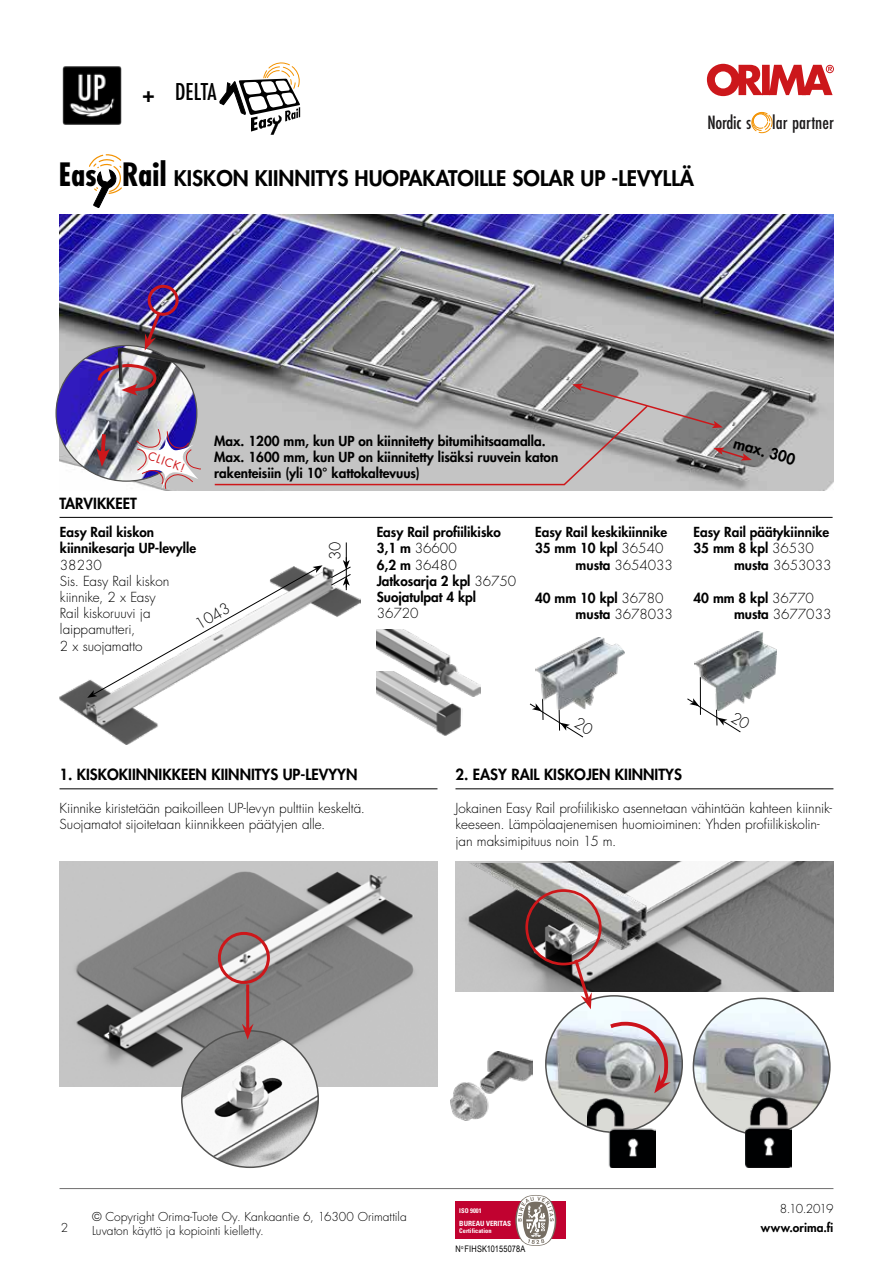
<style>
.page{position:relative;width:893px;height:1263px;background:#fff}
.page>*{position:absolute;margin:0;border:0;box-sizing:border-box;transform-origin:0 0}
.t1{font:500 25.5px "Futura PT Cond";letter-spacing:-.01em;color:#000}
.t2{font:800 21px "Futura Std";color:#000}
.t3{font:500 20.1px "Futura PT Cond";color:#1c1a1b}
.t4{font:800 15px "Futura Std";color:#000}
.t5{font:300 15px "Futura Std";color:#000}
.t6{font:800 13.5px/16.2px "Futura Std";color:#000}
.t7{font:300 13.5px/16.2px "Futura Std";letter-spacing:-.005em;color:#000}
.t8{font:300 12px/14.4px "Futura Std";color:#000}
.t9{font:800 12px "Futura Std";letter-spacing:.01em;color:#000}
.t10{font:11.25px "Futura Std";color:#cd171a}
.t11{font:9px "Arial Narrow";letter-spacing:.01em;color:#000}
.t12{font:700 condensed 7.2px "Univers";color:#fff}
.t13{font:700 condensed 6.45px "Univers";color:#fff}
.s1{font-family:"Futura PT Cond";font-weight:700;font-size:35.4px}
.s2{font-weight:300}
.s3{font-weight:800}
</style>
<div class="page">
<svg style="left:707px;top:64px;width:127px;height:32px"></svg>
<svg style="left:751px;top:112px;width:22px;height:22px"></svg>
<div style="left:455px;top:1201px;width:111px;height:38px;background:#c10230"></div>
<svg style="left:515px;top:1195px;width:41px;height:51px"></svg>
<hr style="left:60px;top:1188px;width:773px;height:1px;background:#706f6f">
<img style="left:455px;top:862px;width:378px;height:129px">
<svg style="left:219px;top:63px;width:81px;height:72px"></svg>
<img style="left:62px;top:66px;width:60px;height:59px">
<svg style="left:89px;top:154px;width:33px;height:54px"></svg>
<img style="left:60px;top:214px;width:773px;height:276px">
<img style="left:693px;top:998px;width:137px;height:137px;border-radius:68px">
<img style="left:746px;top:1097px;width:45px;height:70px">
<img style="left:546px;top:996px;width:136px;height:136px;border-radius:68px">
<img style="left:588px;top:1099px;width:67px;height:68px">
<svg style="left:606px;top:1020px;width:65px;height:73px"></svg>
<img style="left:455px;top:863px;width:191px;height:86px">
<div style="left:525px;top:889px;width:77px;height:76px;border:3px solid #cd171a;border-radius:50%"></div>
<hr style="left:455px;top:788px;width:378px;height:1px;background:#000">
<hr style="left:60px;top:788px;width:377px;height:1px;background:#000">
<img style="left:60px;top:861px;width:377px;height:225px">
<img style="left:379px;top:696px;width:84px;height:40px">
<img style="left:377px;top:629px;width:103px;height:67px">
<hr style="left:60px;top:517px;width:773px;height:1px;background:#000">
<img style="left:60px;top:567px;width:300px;height:177px">
<svg style="left:87px;top:565px;width:236px;height:133px"></svg>
<svg style="left:330px;top:542px;width:21px;height:48px"></svg>
<img style="left:451px;top:1052px;width:82px;height:68px">
<div style="left:218px;top:932px;width:52px;height:52px;border:3px solid #cd171a;border-radius:50%"></div>
<img style="left:182px;top:1031px;width:136px;height:136px;border-radius:68px">
<hr style="left:246px;top:984px;width:3px;height:45px;background:#cd171a">
<svg style="left:242px;top:1024px;width:12px;height:16px"></svg>
<svg style="left:572px;top:956px;width:20px;height:53px"></svg>
<div style="left:148px;top:285px;width:31px;height:31px;border:3px solid #cd171a;border-radius:50%"></div>
<img style="left:57px;top:345px;width:39px;height:136px">
<img style="left:535px;top:637px;width:89px;height:62px">
<img style="left:694px;top:631px;width:82px;height:67px">
<hr style="left:700px;top:677px;width:1px;height:38px;background:#000">
<svg style="left:96px;top:310px;width:656px;height:179px"></svg>
<svg style="left:529px;top:699px;width:64px;height:39px"></svg>
<svg style="left:687px;top:698px;width:64px;height:35px"></svg>
<h1 class="t1" style="left:142px;top:76px;width:76px"><sub>+</sub> DELTA</h1>
<h2 class="t2" style="left:59px;top:165px;width:637px"><span class="s1">Eas Rail</span> KISKON KIINNITYS HUOPAKATOILLE SOLAR UP -LEVYLLÄ</h2>
<h3 class="t3" style="left:707px;top:111px;width:128px">Nordic s lar partner</h3>
<p class="t4" style="left:60px;top:493px;width:79px">TARVIKKEET</p>
<p class="t10" style="left:151px;top:448px;width:40px;rotate:21deg">CLICK!</p>
<p class="t6" style="left:214px;top:433px;width:345px">Max. 1200 mm, kun UP on kiinnitetty bitumihitsaamalla.<br>Max. 1600 mm, kun UP on kiinnitetty lisäksi ruuvein katon rakenteisiin (yli 10° kattokaltevuus)</p>
<p class="t4" style="left:737px;top:433px;width:65px;rotate:16deg">max. 300</p>
<p class="t6" style="left:60px;top:524px;width:138px">Easy Rail kiskon kiinnikesarja UP-levylle</p>
<p class="t7" style="left:60px;top:557px;width:111px">38230<br>Sis. Easy Rail kiskon kiinnike, 2 x Easy<br>Rail kiskoruuvi ja laippamutteri,<br>2 x suojamatto</p>
<p class="t5" style="left:192px;top:618px;width:39px;rotate:-31deg">1043</p>
<p class="t5" style="left:326px;top:560px;width:20px;rotate:-90deg">30</p>
<p class="t6" style="left:377px;top:524px;width:141px">Easy Rail profiilikisko<br>3,1 m <span class="s2">36600<br></span>6,2 m <span class="s2">36480<br></span>Jatkosarja 2 kpl <span class="s2">36750<br></span>Suojatulpat 4 kpl</p>
<p class="t7" style="left:377px;top:605px;width:43px">36720</p>
<p class="t6" style="left:535px;top:524px;width:134px">Easy Rail keskikiinnike</p>
<p class="t6" style="left:535px;top:540px;width:130px">35 mm 10 kpl <span class="s2">36540</span></p>
<p class="t7" style="left:576px;top:557px;width:99px"><span class="s3">musta</span> 3654033</p>
<p class="t6" style="left:576px;top:590px;width:99px;text-indent:-40px">40 mm 10 kpl <span class="s2">36780 </span>musta <span class="s2">3678033</span></p>
<p class="t6" style="left:693px;top:524px;width:137px">Easy Rail päätykiinnike<br>35 mm 8 kpl <span class="s2">36530</span></p>
<p class="t7" style="left:734px;top:557px;width:99px"><span class="s3">musta</span> 3653033</p>
<p class="t6" style="left:734px;top:590px;width:99px;text-indent:-40px">40 mm 8 kpl <span class="s2">36770 </span>musta <span class="s2">3677033</span></p>
<p class="t4" style="left:60px;top:765px;width:299px">1. KISKOKIINNIKKEEN KIINNITYS UP-LEVYYN</p>
<p class="t7" style="left:60px;top:800px;width:307px">Kiinnike kiristetään paikoilleen UP-levyn pulttiin keskeltä.<br>Suojamatot sijoitetaan kiinnikkeen päätyjen alle.</p>
<p class="t4" style="left:455px;top:765px;width:228px">2. EASY RAIL KISKOJEN KIINNITYS</p>
<p class="t7" style="left:455px;top:800px;width:378px">Jokainen Easy Rail profiilikisko asennetaan vähintään kahteen kiinnik&shy;keeseen. Lämpölaajenemisen huomioiminen: Yhden profiilikiskolin&shy;jan maksimipituus noin 15 m.</p>
<p class="t8" style="left:61px;top:1221px;width:9px">2</p>
<p class="t8" style="left:92px;top:1209px;width:316px">© Copyright Orima-Tuote Oy. Kankaantie 6, 16300 Orimattila<br>Luvaton käyttö ja kopiointi kielletty.</p>
<p class="t13" style="left:459px;top:1207px;width:24px">ISO 9001</p>
<p class="t12" style="left:459px;top:1219px;width:53px">BUREAU VERITAS</p>
<p class="t13" style="left:459px;top:1226px;width:34px">Certification</p>
<p class="t11" style="left:455px;top:1242px;width:71px">N<sup>o</sup> FIHSK10155078A</p>
<p class="t8" style="left:780px;top:1202px;width:55px">8.10.2019</p>
<p class="t9" style="left:761px;top:1220px;width:74px">www.orima.fi</p>
</div>
